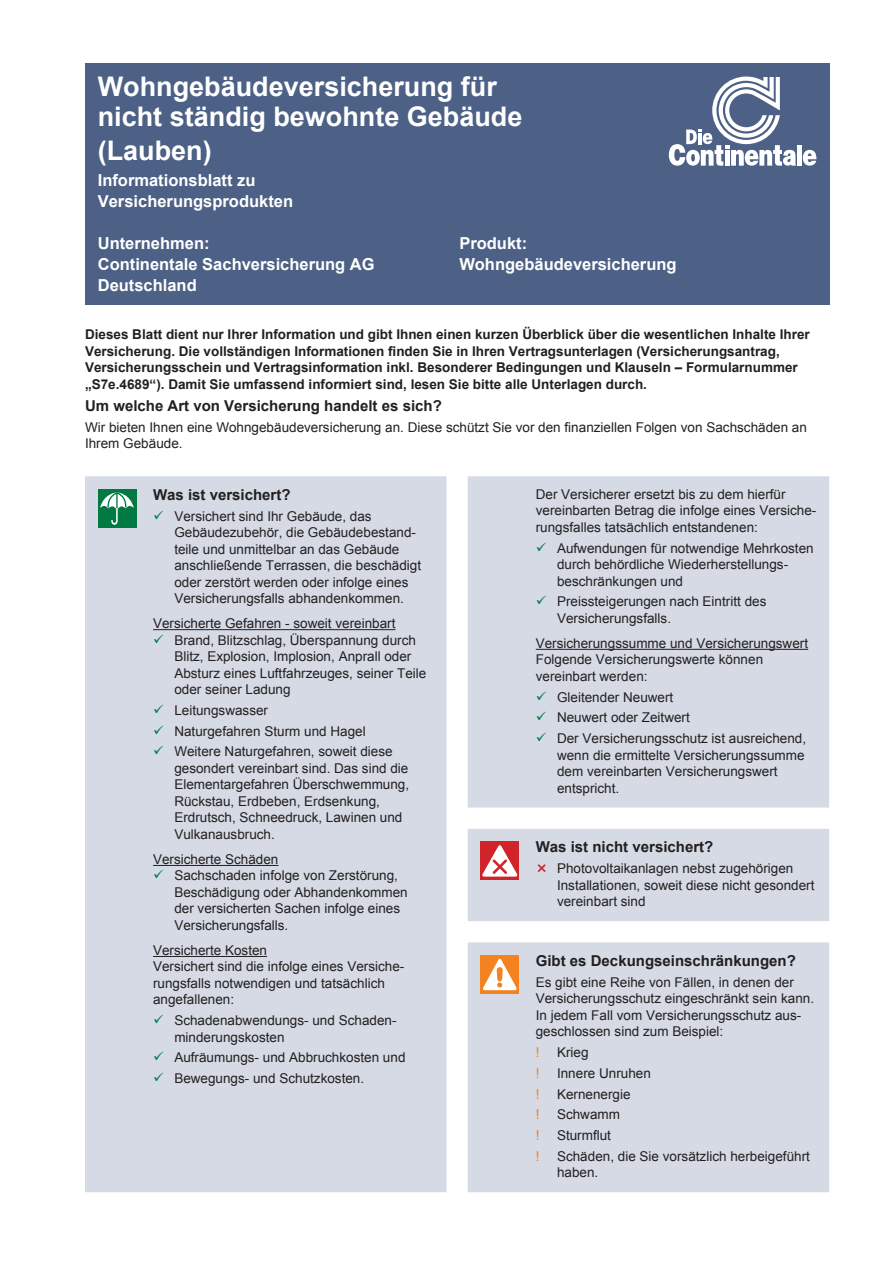
<style>
.page{position:relative;width:893px;height:1263px;background:#fff}
.page>*{position:absolute;margin:0;border:0;box-sizing:border-box;transform-origin:0 0}
.t1{font:700 27px/30px "Arial";color:#fff}
.t2{font:700 16.5px/21px "Arial";color:#fff}
.t3{font:700 15px "Arial";color:#231f20}
.t4{font:13.5px/16.5px "Arial";color:#231f20}
.t5{font:700 13.5px/16.5px "Arial";color:#231f20}
.t6{font:13.5px "Arial";color:#f58220}
.s1{color:#007942}
</style>
<div class="page">
<div style="left:85px;top:64px;width:744px;height:241px;background:#4d6086"></div>
<div style="left:797px;top:145px;width:5px;height:21px;background:#fff"></div>
<svg style="left:669px;top:77px;width:127px;height:89px"></svg>
<svg style="left:803px;top:150px;width:13px;height:16px"></svg>
<div style="left:85px;top:476px;width:744px;height:716px;background:#d5dae5"></div>
<div style="left:98px;top:489px;width:39px;height:39px;background:#007942"></div>
<svg style="left:100px;top:492px;width:34px;height:33px"></svg>
<hr style="left:153px;top:629px;width:242px;height:1px;background:#231f20">
<hr style="left:153px;top:865px;width:125px;height:1px;background:#231f20">
<hr style="left:153px;top:956px;width:114px;height:1px;background:#231f20">
<hr style="left:536px;top:649px;width:272px;height:1px;background:#231f20">
<div style="left:480px;top:841px;width:39px;height:39px;background:#d1232a"></div>
<svg style="left:482px;top:845px;width:36px;height:32px"></svg>
<div style="left:480px;top:955px;width:39px;height:39px;background:#f58220"></div>
<svg style="left:483px;top:959px;width:34px;height:31px"></svg>
<svg style="left:538px;top:864px;width:8px;height:8px"></svg>
<h1 class="t1" style="left:98px;top:73px;width:426px">Wohngebäudeversicherung für nicht ständig bewohnte Gebäude</h1>
<h1 class="t1" style="left:98px;top:137px;width:115px">(Lauben)</h1>
<p class="t2" style="left:98px;top:170px;width:197px">Informationsblatt zu<br>Versicherungsprodukten</p>
<p class="t2" style="left:98px;top:233px;width:113px">Unternehmen:</p>
<p class="t2" style="left:459px;top:233px;width:69px">Produkt:</p>
<p class="t2" style="left:98px;top:254px;width:278px">Continentale Sachversicherung AG</p>
<p class="t2" style="left:459px;top:254px;width:219px">Wohngebäudeversicherung</p>
<p class="t2" style="left:98px;top:275px;width:101px">Deutschland</p>
<p class="t5" style="left:85px;top:327px;width:726px">Dieses Blatt dient nur Ihrer Information und gibt Ihnen einen kurzen Überblick über die wesentlichen Inhalte Ihrer Versicherung. Die vollständigen Informationen finden Sie in Ihren Vertragsunterlagen (Versicherungsantrag, Versicherungsschein und Vertragsinformation inkl. Besonderer Bedingungen und Klauseln – Formularnummer „S7e.4689“). Damit Sie umfassend informiert sind, lesen Sie bitte alle Unterlagen durch.</p>
<p class="t3" style="left:85px;top:396px;width:358px">Um welche Art von Versicherung handelt es sich?</p>
<p class="t4" style="left:85px;top:419px;width:723px">Wir bieten Ihnen eine Wohngebäudeversicherung an. Diese schützt Sie vor den finanziellen Folgen von Sachschäden an<br>Ihrem Gebäude.</p>
<p class="t3" style="left:153px;top:485px;width:139px">Was ist versichert?</p>
<p class="t4" style="left:174px;top:508px;width:248px;text-indent:-21px"><span class="s1">✓</span> Versichert sind Ihr Gebäude, das Gebäudezubehör, die Gebäudebestand&shy;teile und unmittelbar an das Gebäude anschließende Terrassen, die beschädigt oder zerstört werden oder infolge eines Versicherungsfalls abhandenkommen.</p>
<p class="t4" style="left:153px;top:615px;width:244px">Versicherte Gefahren - soweit vereinbart</p>
<p class="t4" style="left:174px;top:632px;width:254px;text-indent:-21px"><span class="s1">✓</span> Brand, Blitzschlag, Überspannung durch Blitz, Explosion, Implosion, Anprall oder Absturz eines Luftfahrzeuges, seiner Teile oder seiner Ladung</p>
<p class="t4" style="left:153px;top:702px;width:117px"><span class="s1">✓</span> Leitungswasser</p>
<p class="t4" style="left:153px;top:723px;width:214px"><span class="s1">✓</span> Naturgefahren Sturm und Hagel</p>
<p class="t4" style="left:174px;top:744px;width:236px;text-indent:-21px"><span class="s1">✓</span> Weitere Naturgefahren, soweit diese gesondert vereinbart sind. Das sind die Elementargefahren Überschwemmung, Rückstau, Erdbeben, Erdsenkung, Erdrutsch, Schneedruck, Lawinen und Vulkanausbruch.</p>
<p class="t4" style="left:153px;top:851px;width:127px">Versicherte Schäden</p>
<p class="t4" style="left:174px;top:868px;width:235px;text-indent:-21px"><span class="s1">✓</span> Sachschaden infolge von Zerstörung, Beschädigung oder Abhandenkommen der versicherten Sachen infolge eines Versicherungsfalls.</p>
<p class="t4" style="left:153px;top:942px;width:253px">Versicherte Kosten<br>Versichert sind die infolge eines Versiche&shy;rungsfalls notwendigen und tatsächlich angefallenen:</p>
<p class="t4" style="left:174px;top:1012px;width:224px;text-indent:-21px"><span class="s1">✓</span> Schadenabwendungs- und Schaden&shy;minderungskosten</p>
<p class="t4" style="left:153px;top:1049px;width:254px"><span class="s1">✓</span> Aufräumungs- und Abbruchkosten und</p>
<p class="t4" style="left:153px;top:1070px;width:213px"><span class="s1">✓</span> Bewegungs- und Schutzkosten.</p>
<p class="t4" style="left:536px;top:486px;width:282px">Der Versicherer ersetzt bis zu dem hierfür vereinbarten Betrag die infolge eines Versiche&shy;rungsfalles tatsächlich entstandenen:</p>
<p class="t4" style="left:557px;top:540px;width:258px;text-indent:-21px"><span class="s1">✓</span> Aufwendungen für notwendige Mehrkosten durch behördliche Wiederherstellungs&shy;beschränkungen und</p>
<p class="t4" style="left:557px;top:593px;width:211px;text-indent:-21px"><span class="s1">✓</span> Preissteigerungen nach Eintritt des<br>Versicherungsfalls.</p>
<p class="t4" style="left:536px;top:635px;width:274px">Versicherungssumme und Versicherungswert<br>Folgende Versicherungswerte können vereinbart werden:</p>
<p class="t4" style="left:536px;top:689px;width:139px"><span class="s1">✓</span> Gleitender Neuwert</p>
<p class="t4" style="left:536px;top:709px;width:156px"><span class="s1">✓</span> Neuwert oder Zeitwert</p>
<p class="t4" style="left:557px;top:730px;width:251px;text-indent:-21px"><span class="s1">✓</span> Der Versicherungsschutz ist ausreichend, wenn die ermittelte Versicherungssumme dem vereinbarten Versicherungswert entspricht.</p>
<p class="t3" style="left:536px;top:837px;width:179px">Was ist nicht versichert?</p>
<p class="t4" style="left:557px;top:860px;width:259px">Photovoltaikanlagen nebst zugehörigen<br>Installationen, soweit diese nicht gesondert vereinbart sind</p>
<p class="t3" style="left:536px;top:951px;width:262px">Gibt es Deckungseinschränkungen?</p>
<p class="t4" style="left:536px;top:974px;width:280px">Es gibt eine Reihe von Fällen, in denen der Versicherungsschutz eingeschränkt sein kann.<br>In jedem Fall vom Versicherungsschutz aus&shy;geschlossen sind zum Beispiel:</p>
<p class="t6" style="left:536px;top:1043px;width:5px">!</p>
<p class="t4" style="left:557px;top:1044px;width:33px">Krieg</p>
<p class="t6" style="left:536px;top:1064px;width:5px">!</p>
<p class="t4" style="left:557px;top:1065px;width:95px">Innere Unruhen</p>
<p class="t6" style="left:536px;top:1085px;width:5px">!</p>
<p class="t4" style="left:557px;top:1086px;width:75px">Kernenergie</p>
<p class="t6" style="left:536px;top:1106px;width:5px">!</p>
<p class="t4" style="left:557px;top:1106px;width:65px">Schwamm</p>
<p class="t6" style="left:536px;top:1126px;width:5px">!</p>
<p class="t4" style="left:557px;top:1127px;width:56px">Sturmflut</p>
<p class="t6" style="left:536px;top:1147px;width:5px">!</p>
<p class="t4" style="left:557px;top:1148px;width:254px">Schäden, die Sie vorsätzlich herbeigeführt haben.</p>
</div>
